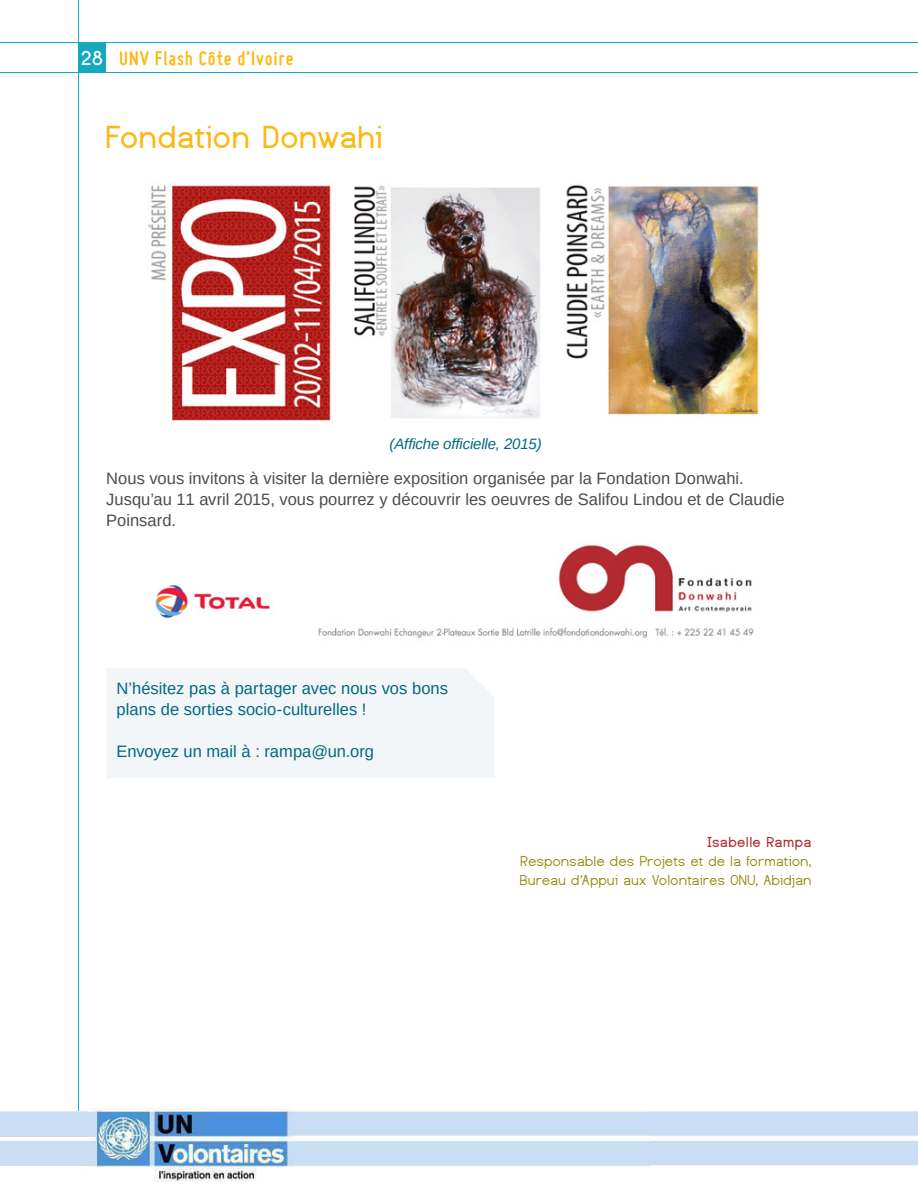
<style>
.page{position:relative;width:918px;height:1188px;background:#fff}
.page>*{position:absolute;margin:0;border:0;box-sizing:border-box;transform-origin:0 0}
.Red_title{font:700 33px "Dustismo";color:#fcb814}
.t1{font:700 21px "Miso";letter-spacing:.045em;color:#fcb814}
.Sidebar_text_red{font:16.5px "Arimo";color:#4b4c4d}
.Sidebar_text_red-2{font:16.5px/21px "Arimo";color:#006881}
.Green_header{font:15px/19.5px "Dustismo";letter-spacing:.01em;color:#8e8905}
.t2{font:italic 15px "Arimo";letter-spacing:-.01em;color:#006881}
.Brown_subtitle{font:700 15px "Dustismo";letter-spacing:.015em;color:#b22b29}
.s1{font-family:"Caviar Dreams";font-size:18px;color:#fff}
</style>
<div class="page">
<hr style="left:0;top:42px;width:918px;height:1px;background:#13aabe">
<hr style="left:0;top:72px;width:918px;height:1px;background:#13aabe">
<hr style="left:78px;top:0;width:1px;height:1174px;background:#13aabe">
<div style="left:78px;top:43px;width:28px;height:29px;background:#13aabe"></div>
<img style="left:0;top:1112px;width:918px;height:62px">
<img style="left:89px;top:1108px;width:560px;height:73px">
<div style="left:0;top:1112px;width:96px;height:24px;background:#cbddf3"></div>
<div style="left:0;top:1141px;width:96px;height:25px;background:#cbddf3"></div>
<div style="left:107px;top:669px;width:388px;height:109px;background:#f3f6f8"></div>
<img style="left:148px;top:184px;width:611px;height:237px">
<img style="left:155px;top:544px;width:599px;height:95px">
<p class="t1" style="left:81px;top:47px;width:214px"><span class="s1">28</span> UNV Flash Côte d’Ivoire</p>
<p class="Red_title" style="left:106px;top:120px;width:278px">Fondation Donwahi</p>
<p class="t2" style="left:390px;top:436px;width:154px">(Affiche officielle, 2015)</p>
<p class="Sidebar_text_red" style="left:106px;top:470px;width:639px">Nous vous invitons à visiter la dernière exposition organisée par la Fondation Donwahi.</p>
<p class="Sidebar_text_red" style="left:106px;top:491px;width:680px">Jusqu’au 11 avril 2015, vous pourrez y découvrir les oeuvres de Salifou Lindou et de Claudie</p>
<p class="Sidebar_text_red" style="left:106px;top:512px;width:71px">Poinsard.</p>
<p class="Sidebar_text_red-2" style="left:117px;top:678px;width:333px">N’hésitez pas à partager avec nous vos bons plans de sorties socio-culturelles !</p>
<p class="Sidebar_text_red-2" style="left:117px;top:741px;width:259px">Envoyez un mail à : rampa@un.org</p>
<p class="Brown_subtitle" style="left:708px;top:834px;width:106px">Isabelle Rampa</p>
<p class="Green_header" style="left:520px;top:851px;width:293px">Responsable des Projets et de la formation,<br>Bureau d’Appui aux Volontaires ONU, Abidjan</p>
</div>
